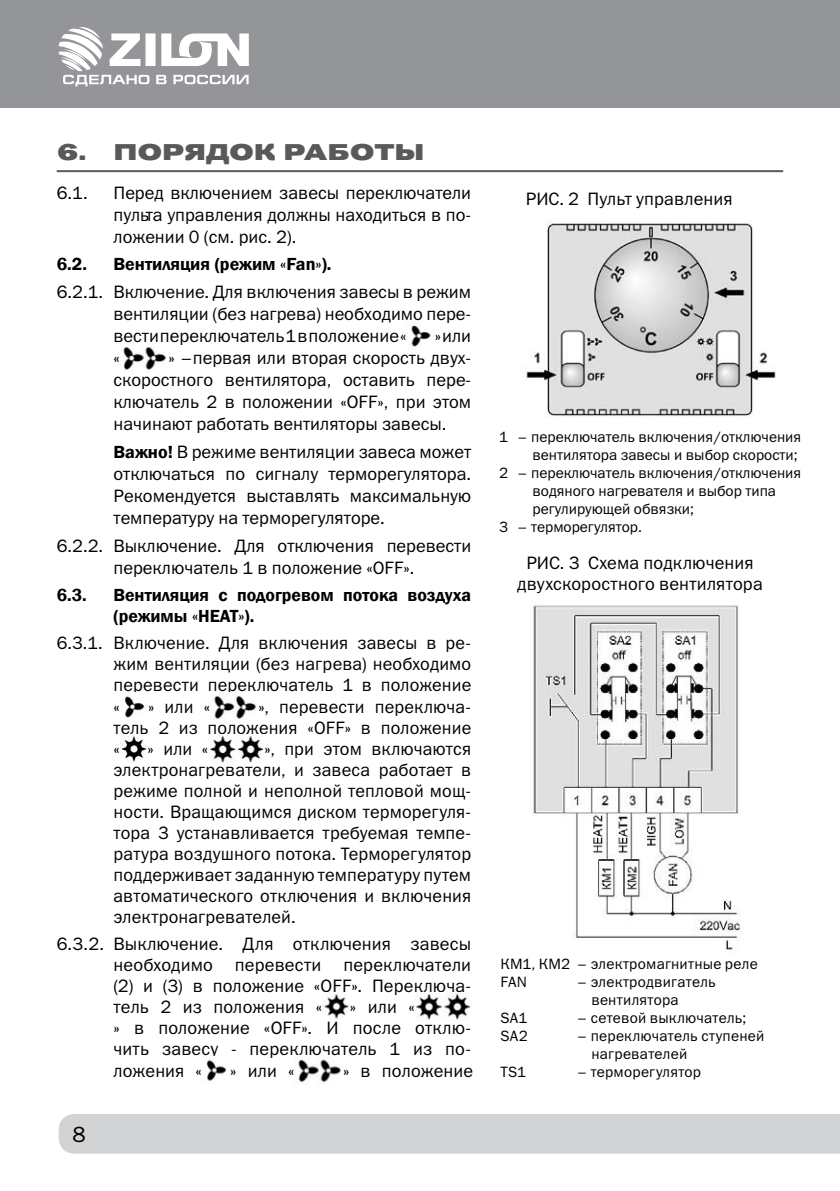
<style>
.page{position:relative;width:840px;height:1191px;background:#fff}
.page>*{position:absolute;margin:0;border:0;box-sizing:border-box;transform-origin:0 0}
.t1{font:24px "Pravda";letter-spacing:-.02em;color:#58595b}
.t2{font:22px "Franklin Gothic Book C";color:#000}
.t3{font:18px/21px "Franklin Gothic Book C";color:#000;text-align:justify}
.t4{font:600 18px/21.6px "Franklin Gothic";color:#000}
.t5{font:15px/18px "Franklin Gothic Book C";color:#000}
.s1{font-family:"Franklin Gothic";font-weight:600}
</style>
<div class="page">
<div style="left:59px;top:1114px;width:780px;height:39px;background:#d1d3d4"></div>
<div style="left:0;top:0;width:839px;height:108px;background:#939598"></div>
<svg style="left:59px;top:27px;width:190px;height:59px"></svg>
<hr style="left:57px;top:170px;width:725px;height:2px;background:#58595b">
<img style="left:411px;top:323px;width:21px;height:24px">
<img style="left:121px;top:344px;width:45px;height:27px">
<img style="left:122px;top:693px;width:25px;height:28px">
<img style="left:212px;top:693px;width:44px;height:27px">
<img style="left:120px;top:735px;width:27px;height:27px">
<img style="left:208px;top:735px;width:56px;height:28px">
<img style="left:323px;top:992px;width:26px;height:27px">
<img style="left:416px;top:993px;width:55px;height:27px">
<img style="left:206px;top:1056px;width:21px;height:28px">
<img style="left:294px;top:1057px;width:47px;height:28px">
<img style="left:526px;top:220px;width:250px;height:197px">
<img style="left:532px;top:605px;width:208px;height:345px">
<h1 class="t1" style="left:57px;top:140px;width:343px">6. Порядок работы</h1>
<p class="t3" style="left:57px;top:182px;width:32px">6.1.</p>
<p class="t3" style="left:113px;top:181px;width:359px;line-height:22px">Перед включением завесы переключатели пульта управления должны находиться в по&shy;ложении 0 (см. рис. 2).</p>
<p class="t4" style="left:57px;top:254px;width:32px">6.2.</p>
<p class="t4" style="left:113px;top:254px;width:219px">Вентиляция (режим «Fan»).</p>
<p class="t3" style="left:113px;top:281px;width:359px;line-height:22px;text-indent:-57px">6.2.1. Включение. Для включения завесы в режим вентиляции (без нагрева) необходимо пере&shy;вестипереключатель1вположение«</p>
<p class="t3" style="left:434px;top:325px;width:38px">»или</p>
<p class="t3" style="left:113px;top:347px;width:359px;line-height:22px;text-indent:55px">» –первая или вторая скорость двух&shy;скоростного вентилятора, оставить пере&shy;ключатель 2 в положении «OFF», при этом начинают работать вентиляторы завесы.</p>
<p class="t3" style="left:113px;top:440px;width:359px;line-height:22px"><span class="s1">Важно!</span> В режиме вентиляции завеса может отключаться по сигналу терморегулятора.<br>Рекомендуется выставлять максимальную температуру на терморегуляторе.</p>
<p class="t3" style="left:57px;top:534px;width:415px;line-height:22px;text-align:center">6.2.2. Выключение. Для отключения перевести переключатель 1 в положение «OFF».</p>
<p class="t4" style="left:57px;top:584px;width:32px">6.3.</p>
<p class="t4" style="left:113px;top:584px;width:359px">Вентиляция с подогревом потока воздуха (режимы «HEAT»).</p>
<p class="t3" style="left:113px;top:632px;width:359px;text-indent:-57px">6.3.1. Включение. Для включения завесы в ре&shy;жим вентиляции (без нагрева) необходимо перевести переключатель 1 в положение «</p>
<p class="t3" style="left:113px;top:347px;width:8px">«</p>
<p class="t3" style="left:113px;top:696px;width:359px;text-indent:145px">», перевести переключа&shy;тель 2 из положения «OFF» в положение «</p>
<p class="t3" style="left:148px;top:696px;width:63px">» или «</p>
<p class="t3" style="left:113px;top:738px;width:359px;text-indent:151px">», при этом включаются электронагреватели, и завеса работает в режиме полной и неполной тепловой мощ&shy;ности. Вращающимся диском терморегуля&shy;тора 3 устанавливается требуемая темпе&shy;ратура воздушного потока. Терморегулятор поддерживает заданную температуру путем автоматического отключения и включения электронагревателей.</p>
<p class="t3" style="left:113px;top:933px;width:359px;text-indent:-57px">6.3.2. Выключение. Для отключения завесы необходимо перевести переключатели (2) и (3) в положение «OFF». Переключа&shy;тель 2 из положения «</p>
<p class="t3" style="left:147px;top:738px;width:62px">» или «</p>
<p class="t3" style="left:113px;top:996px;width:359px;text-align:left;text-indent:236px">» или «<br>» в положение «OFF». И после отклю&shy;чить завесу - переключатель 1 из по&shy;ложения «</p>
<p class="t3" style="left:230px;top:1060px;width:66px">» или «</p>
<p class="t3" style="left:343px;top:1060px;width:131px">» в положение</p>
<p class="t2" style="left:73px;top:1122px;width:15px">8</p>
<p class="t3" style="left:525px;top:188px;width:12px">рис</p>
<p class="t3" style="left:559px;top:188px;width:175px">. 2 Пульт управления</p>
<p class="t5" style="left:498px;top:428px;width:303px">1 – переключатель включения/отключения</p>
<p class="t5" style="left:532px;top:446px;width:266px">вентилятора завесы и выбор скорости;</p>
<p class="t5" style="left:498px;top:464px;width:303px">2 – переключатель включения/отключения</p>
<p class="t5" style="left:532px;top:482px;width:245px">водяного нагревателя и выбор типа</p>
<p class="t5" style="left:532px;top:500px;width:163px">регулирующей обвязки;</p>
<p class="t5" style="left:498px;top:518px;width:144px">3 – терморегулятор.</p>
<p class="t3" style="left:526px;top:552px;width:12px">рис</p>
<p class="t3" style="left:517px;top:551px;width:247px;line-height:21.6px;text-indent:43px">. 3 схема подключения двухскоростного вентилятора</p>
<p class="t5" style="left:500px;top:954px;width:258px">КМ1, КМ2 – электромагнитные реле<br>FAN</p>
<p class="t5" style="left:591px;top:972px;width:126px;text-indent:-15px">– электродвигатель вентилятора</p>
<p class="t5" style="left:500px;top:1008px;width:29px">SA1</p>
<p class="t5" style="left:576px;top:1008px;width:171px">– сетевой выключатель;</p>
<p class="t5" style="left:500px;top:1026px;width:29px">SA2</p>
<p class="t5" style="left:591px;top:1026px;width:174px;text-indent:-15px">– переключатель ступеней нагревателей</p>
<p class="t5" style="left:500px;top:1062px;width:27px">TS1</p>
<p class="t5" style="left:576px;top:1062px;width:126px">– терморегулятор</p>
</div>
